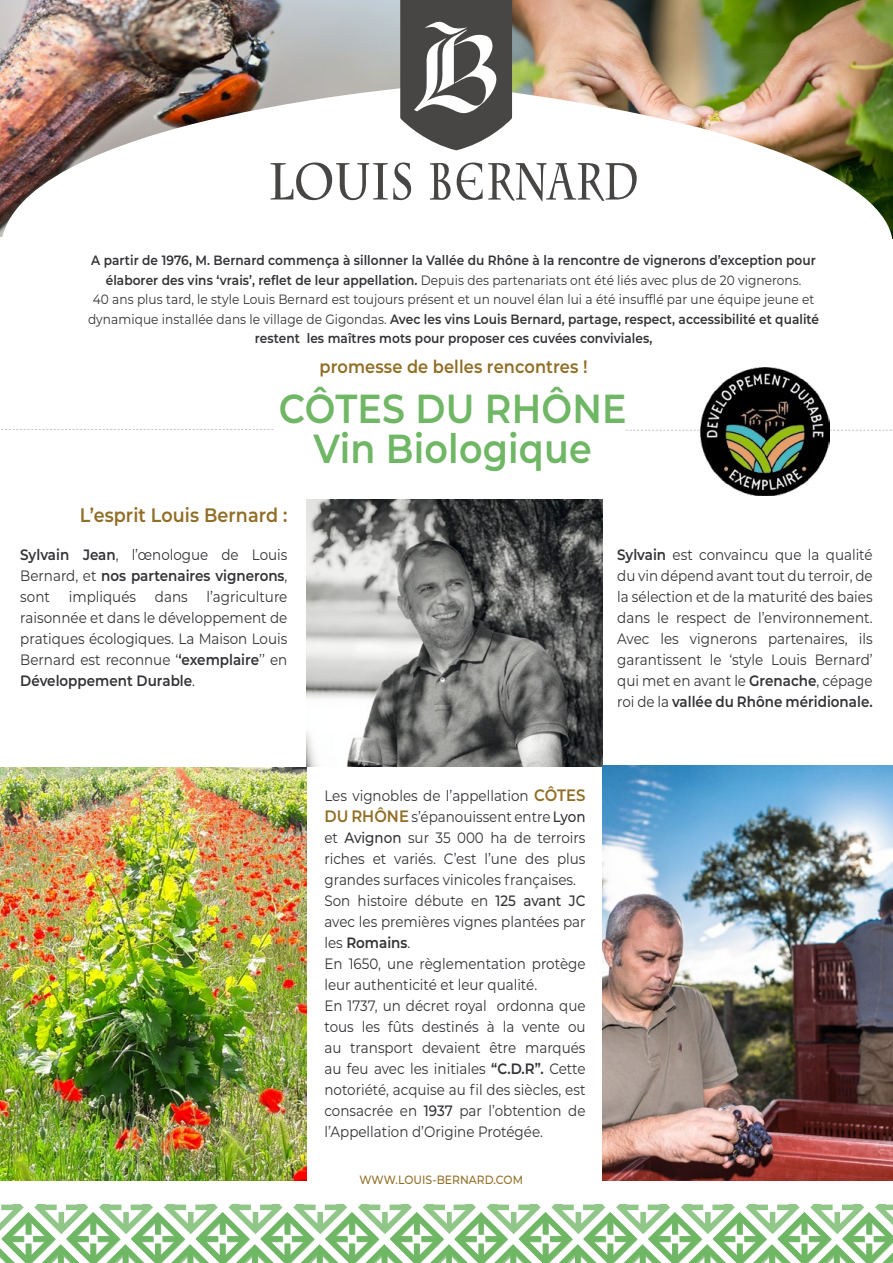
<style>
.page{position:relative;width:893px;height:1263px;background:#fff}
.page>*{position:absolute;margin:0;border:0;box-sizing:border-box;transform-origin:0 0}
.t1{font:600 40.5px/40.5px "Montserrat";letter-spacing:.005em;color:#6fb665;text-align:center;scale:.9 1}
.t2{font:600 19.5px "Montserrat";letter-spacing:.005em;color:#916e26;scale:.9 1}
.t3{font:600 18px "Montserrat";letter-spacing:.005em;color:#916e26;scale:.9 1}
.t4{font:15px/21px "Montserrat";color:#333236;text-align:justify;scale:.9 1}
.t5{font:600 15px/21px "Montserrat";color:#333236;text-align:justify;scale:.9 1}
.t6{font:600 13.5px/19.5px "Montserrat";letter-spacing:.005em;color:#333236;text-align:center;scale:.9 1}
.t7{font:500 12px "Montserrat";letter-spacing:.005em;color:#916e26;scale:.9 1}
.s1{font-weight:400}
.s2{font-weight:600}
.s3{font-weight:600;font-size:16.5px;color:#916e26}
.s4{font-weight:500}
</style>
<div class="page">
<img style="left:0;top:0;width:400px;height:84px">
<img style="left:512px;top:0;width:381px;height:84px">
<img style="left:0;top:84px;width:893px;height:155px">
<svg style="left:0;top:1180px;width:893px;height:83px"></svg>
<svg style="left:430px;top:163px;width:21px;height:37px"></svg>
<svg style="left:457px;top:163px;width:180px;height:39px"></svg>
<svg style="left:270px;top:162px;width:141px;height:38px"></svg>
<svg style="left:400px;top:0;width:112px;height:150px"></svg>
<img style="left:0;top:767px;width:306px;height:413px">
<img style="left:306px;top:500px;width:296px;height:266px">
<img style="left:602px;top:766px;width:291px;height:414px">
<svg style="left:1px;top:429px;width:272px;height:1px"></svg>
<svg style="left:626px;top:430px;width:266px;height:1px"></svg>
<img style="left:701px;top:367px;width:129px;height:128px">
<p class="t6" style="left:88px;top:250px;width:814px">A partir de 1976, M. Bernard commença à sillonner la Vallée du Rhône à la rencontre de vignerons d’exception pour élaborer des vins ‘vrais’, reflet de leur appellation. <span class="s1">Depuis des partenariats ont été liés avec plus de 20 vignerons.<br>40 ans plus tard, le style Louis Bernard est toujours présent et un nouvel élan lui a été insufflé par une équipe jeune et dynamique installée dans le village de Gigondas.</span> Avec les vins Louis Bernard, partage, respect, accessibilité et qualité restent les maîtres mots pour proposer ces cuvées conviviales,</p>
<p class="t3" style="left:320px;top:354px;width:299px">promesse de belles rencontres !</p>
<h1 class="t1" style="left:279px;top:386px;width:388px">CÔTES DU RHÔNE<br>Vin Biologique</h1>
<h2 class="t2" style="left:80px;top:501px;width:232px">L’esprit Louis Bernard :</h2>
<p class="t5" style="left:20px;top:543px;width:298px">Sylvain Jean<span class="s1">, l’œnologue de Louis Bernard, et</span> nos partenaires vignerons<span class="s1">, sont</span></p>
<p class="t4" style="left:20px;top:585px;width:298px;text-indent:186px">l’agriculture raisonnée et dans le développement de pratiques écologiques. La Maison Louis Bernard est reconnue ‘<span class="s2">‘exemplaire</span>’’ en <span class="s2">Développement Durable</span>.</p>
<p class="t4" style="left:69px;top:585px;width:76px">impliqués</p>
<p class="t4" style="left:155px;top:585px;width:38px">dans</p>
<p class="t4" style="left:324px;top:784px;width:292px;text-align:left">Les vignobles de l’appellation <span class="s3">CÔTES DU RHÔNE</span> s’épanouissent entre <span class="s4">Lyon </span>et <span class="s4">Avignon</span> sur 35 000 ha de terroirs riches et variés. C’est l’une des plus grandes surfaces vinicoles françaises.<br>Son histoire débute en <span class="s4">125 avant JC </span>avec les premières vignes plantées par les <span class="s2">Romains</span>.<br>En 1650, une règlementation protège leur authenticité et leur qualité.<br>En 1737, un décret royal ordonna que tous les fûts destinés à la vente ou au transport devaient être marqués au feu avec les initiales <span class="s2">“C.D.R”.</span> Cette notoriété, acquise au fil des siècles, est consacrée en <span class="s4">1937</span> par l’obtention de l’Appellation d’Origine Protégée.</p>
<p class="t7" style="left:359px;top:1171px;width:183px">WWW.LOUIS-BERNARD.COM</p>
<p class="t4" style="left:617px;top:543px;width:285px"><span class="s2">Sylvain</span> est convaincu que la qualité du vin dépend avant tout du terroir, de la sélection et de la maturité des baies dans le respect de l’environnement.<br>Avec les vignerons partenaires, ils garantissent le ‘style Louis Bernard’ qui met en avant le <span class="s2">Grenache</span>, cépage roi de la <span class="s2">vallée du Rhône méridionale.</span></p>
</div>
